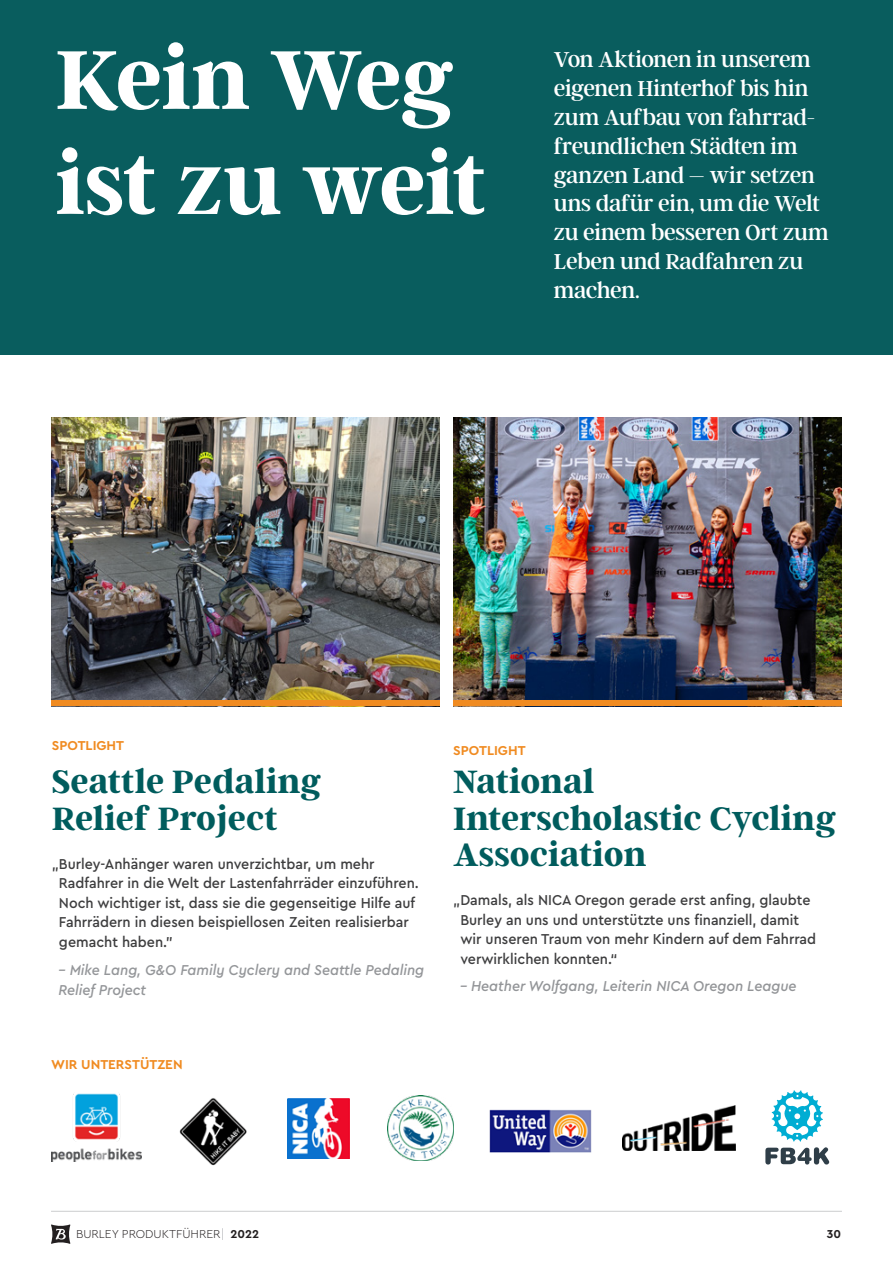
<style>
.page{position:relative;width:893px;height:1263px;background:#fff}
.page>*{position:absolute;margin:0;border:0;box-sizing:border-box;transform-origin:0 0}
.Chapter_Intro_Large{font:700 93px/105px "Argent CF";letter-spacing:-.02em;color:#fff}
.t1{font:700 36px/36.5px "Argent CF";color:#005c5d}
.Chapter_Intro_Medium{font:24px/28.8px "Argent CF";letter-spacing:-.015em;color:#fff}
.t2{font:500 15px/19.5px "Cera Pro";color:#3e3e3f;scale:.95 1}
.t3{font:italic 500 15px/19.5px "Cera Pro";color:#949699;scale:.95 1}
.t4{font:italic 500 15px "Cera Pro";color:#939598;scale:.95 1}
.Product_Page_-_Icon{font:700 13.5px "Cera Pro";color:#f08b21}
.t5{font:300 12px "Cera Pro";color:#231f20}
.t6{font:700 12px "Cera Pro";color:#231f20}
.s1{font-weight:700}
</style>
<div class="page">
<svg style="left:51px;top:1224px;width:19px;height:20px"></svg>
<svg style="left:222px;top:1228px;width:1px;height:12px"></svg>
<div style="left:0;top:0;width:893px;height:354px;background:#095d5e"></div>
<img style="left:453px;top:417px;width:389px;height:289px">
<img style="left:52px;top:417px;width:388px;height:283px">
<img style="left:51px;top:1093px;width:91px;height:68px">
<img style="left:287px;top:1099px;width:62px;height:60px">
<img style="left:388px;top:1095px;width:65px;height:65px">
<img style="left:489px;top:1109px;width:102px;height:44px">
<svg style="left:772px;top:1090px;width:51px;height:51px"></svg>
<svg style="left:765px;top:1147px;width:64px;height:17px"></svg>
<hr style="left:51px;top:1211px;width:791px;height:1px;background:#d1d2d4">
<div style="left:51px;top:700px;width:389px;height:6px;background:#f08b21"></div>
<div style="left:453px;top:700px;width:388px;height:6px;background:#f08b21"></div>
<img style="left:179px;top:1098px;width:68px;height:68px">
<img style="left:623px;top:1105px;width:112px;height:45px">
<p class="Chapter_Intro_Large" style="left:55px;top:27px;width:433px">Kein Weg ist zu weit</p>
<p class="Chapter_Intro_Medium" style="left:554px;top:46px;width:276px">Von Aktionen in unserem eigenen Hinterhof bis hin zum Aufbau von fahrrad&shy;freundlichen Städten im ganzen Land – wir setzen uns dafür ein, um die Welt zu einem besseren Ort zum<br>Leben und Radfahren zu machen.</p>
<p class="Product_Page_-_Icon" style="left:52px;top:736px;width:74px">SPOTLIGHT</p>
<p class="Product_Page_-_Icon" style="left:453px;top:742px;width:74px">SPOTLIGHT</p>
<p class="t1" style="left:52px;top:764px;width:271px">Seattle Pedaling<br>Relief Project</p>
<p class="t2" style="left:59px;top:853px;width:380px;text-indent:-7px">„Burley-Anhänger waren unverzichtbar, um mehr Radfahrer in die Welt der Lastenfahrräder einzuführen.<br>Noch wichtiger ist, dass sie die gegenseitige Hilfe auf Fahrrädern in diesen beispiellosen Zeiten realisierbar gemacht haben."</p>
<p class="t3" style="left:59px;top:960px;width:386px">– Mike Lang, G&amp;O Family Cyclery and Seattle Pedaling<br>Relief Project</p>
<p class="Product_Page_-_Icon" style="left:51px;top:1055px;width:133px">WIR UNTERSTÜTZEN</p>
<p class="t1" style="left:453px;top:764px;width:385px">National<br>Interscholastic Cycling<br>Association</p>
<p class="t2" style="left:460px;top:890px;width:376px;text-indent:-7px">„Damals, als NICA Oregon gerade erst anfing, glaubte Burley an uns und unterstützte uns finanziell, damit wir unseren Traum von mehr Kindern auf dem Fahrrad verwirklichen konnten.“</p>
<p class="t4" style="left:460px;top:976px;width:356px">– Heather Wolfgang, Leiterin NICA Oregon League</p>
<p class="t5" style="left:76px;top:1226px;width:185px">BURLEY PRODUKTFÜHRER <span class="s1">2022</span></p>
<p class="t6" style="left:827px;top:1226px;width:16px">30</p>
</div>
